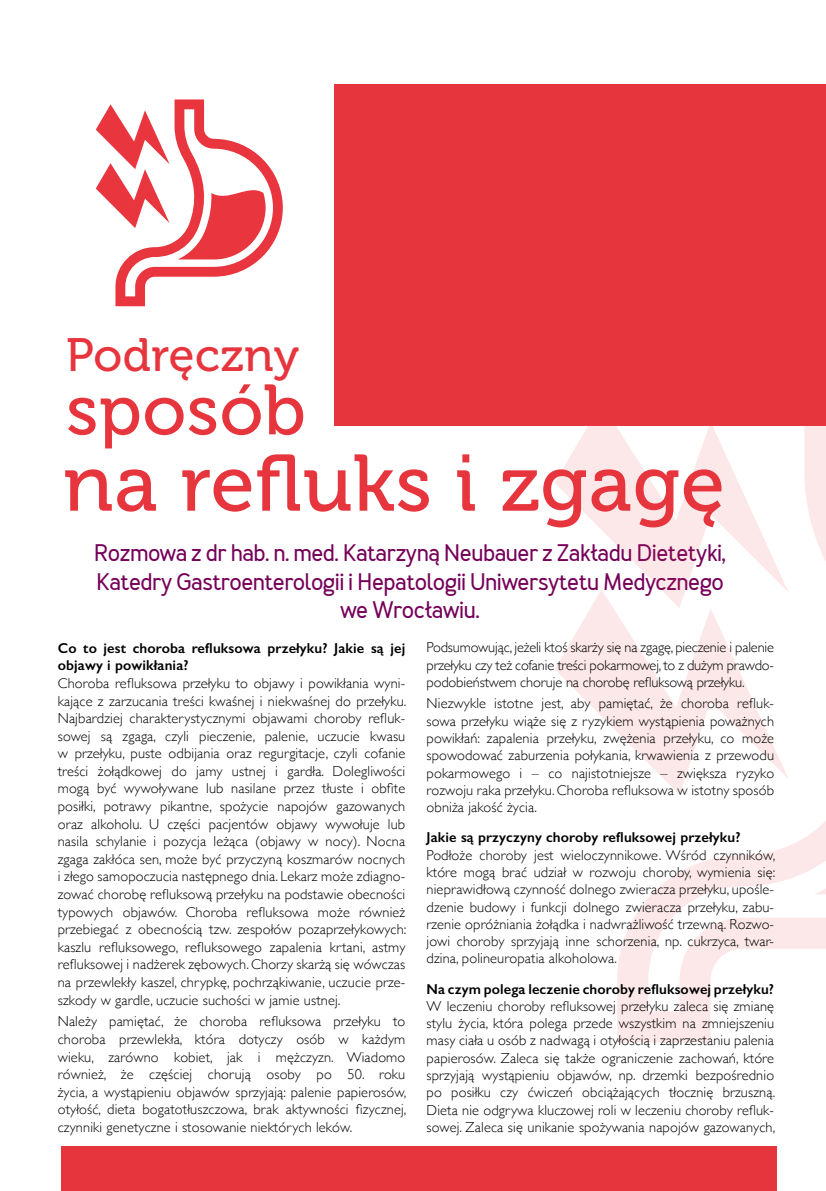
<style>
.page{position:relative;width:826px;height:1191px;background:#fff}
.page>*{position:absolute;margin:0;border:0;box-sizing:border-box;transform-origin:0 0}
.t1{font:79.8px "Museo 500";letter-spacing:.01em;color:#e7353e}
.t2{font:70.8px "Museo 500";letter-spacing:.01em;color:#e7353e}
.t3{font:46.65px "Museo 500";letter-spacing:.01em;color:#e7353e}
.t4{font:700 24px/28.5px "Merlo";letter-spacing:-.02em;color:#760159;text-align:center}
.body_tekst_new{font:300 14.4px/17.5px "Gill Sans";letter-spacing:.01em;color:#000;text-align:justify}
.GWIAZDA_PYT{font:600 14.4px/17.5px "Gill Sans";letter-spacing:.01em;color:#000}
</style>
<div class="page">
<div style="left:334px;top:84px;width:492px;height:341px;background:#e7353e"></div>
<div style="left:61px;top:1146px;width:715px;height:45px;background:#e7353e"></div>
<svg style="left:96px;top:99px;width:187px;height:207px"></svg>
<svg style="left:617px;top:425px;width:209px;height:617px"></svg>
<svg style="left:555px;top:608px;width:234px;height:187px"></svg>
<svg style="left:555px;top:425px;width:234px;height:183px"></svg>
<svg style="left:814px;top:652px;width:12px;height:242px"></svg>
<p class="t3" style="left:66px;top:329px;width:234px">Podręczny</p>
<p class="t2" style="left:66px;top:371px;width:241px">sposób</p>
<p class="t1" style="left:63px;top:439px;width:663px">na refluks i zgagę</p>
<p class="t4" style="left:94px;top:539px;width:634px">Rozmowa z dr hab. n. med. Katarzyną Neubauer z Zakładu Dietetyki,<br>Katedry Gastroenterologii i Hepatologii Uniwersytetu Medycznego we Wrocławiu.</p>
<p class="GWIAZDA_PYT" style="left:58px;top:639px;width:349px">Co to jest choroba refluksowa przełyku? Jakie są jej objawy i powikłania?</p>
<p class="body_tekst_new" style="left:58px;top:674px;width:350px">Choroba refluksowa przełyku to objawy i powikłania wyni&shy;kające z zarzucania treści kwaśnej i niekwaśnej do przełyku.<br>Najbardziej charakterystycznymi objawami choroby refluk&shy;sowej są zgaga, czyli pieczenie, palenie, uczucie kwasu w przełyku, puste odbijania oraz regurgitacje, czyli cofanie treści żołądkowej do jamy ustnej i gardła. Dolegliwości mogą być wywoływane lub nasilane przez tłuste i obfite posiłki, potrawy pikantne, spożycie napojów gazowanych oraz alkoholu. U części pacjentów objawy wywołuje lub nasila schylanie i pozycja leżąca (objawy w nocy). Nocna zgaga zakłóca sen, może być przyczyną koszmarów nocnych i złego samopoczucia następnego dnia. Lekarz może zdiagno&shy;zować chorobę refluksową przełyku na podstawie obecności typowych objawów. Choroba refluksowa może również przebiegać z obecnością tzw. zespołów pozaprzełykowych: kaszlu refluksowego, refluksowego zapalenia krtani, astmy refluksowej i nadżerek zębowych. Chorzy skarżą się wówczas na przewlekły kaszel, chrypkę, pochrząkiwanie, uczucie prze&shy;szkody w gardle, uczucie suchości w jamie ustnej.</p>
<p class="body_tekst_new" style="left:58px;top:1012px;width:350px">Należy pamiętać, że choroba refluksowa przełyku to choroba przewlekła, która dotyczy osób w każdym wieku, zarówno kobiet, jak i mężczyzn. Wiadomo również, że częściej chorują osoby po 50. roku życia, a wystąpieniu objawów sprzyjają: palenie papierosów, otyłość, dieta bogatotłuszczowa, brak aktywności fizycznej, czynniki genetyczne i stosowanie niektórych leków.</p>
<p class="body_tekst_new" style="left:427px;top:638px;width:349px">Podsumowując, jeżeli ktoś skarży się na zgagę, pieczenie i palenie przełyku czy też cofanie treści pokarmowej, to z dużym prawdo&shy;podobieństwem choruje na chorobę refluksową przełyku.</p>
<p class="body_tekst_new" style="left:427px;top:694px;width:349px">Niezwykle istotne jest, aby pamiętać, że choroba refluk&shy;sowa przełyku wiąże się z ryzykiem wystąpienia poważnych powikłań: zapalenia przełyku, zwężenia przełyku, co może spowodować zaburzenia połykania, krwawienia z przewodu pokarmowego i – co najistotniejsze – zwiększa ryzyko rozwoju raka przełyku. Choroba refluksowa w istotny sposób obniża jakość życia.</p>
<p class="GWIAZDA_PYT" style="left:427px;top:828px;width:315px">Jakie są przyczyny choroby refluksowej przełyku?</p>
<p class="body_tekst_new" style="left:427px;top:845px;width:350px">Podłoże choroby jest wieloczynnikowe. Wśród czynników, które mogą brać udział w rozwoju choroby, wymienia się: nieprawidłową czynność dolnego zwieracza przełyku, upośle&shy;dzenie budowy i funkcji dolnego zwieracza przełyku, zabu&shy;rzenie opróżniania żołądka i nadwrażliwość trzewną. Rozwo&shy;jowi choroby sprzyjają inne schorzenia, np. cukrzyca, twar&shy;dzina, polineuropatia alkoholowa.</p>
<p class="GWIAZDA_PYT" style="left:427px;top:979px;width:349px">Na czym polega leczenie choroby refluksowej przełyku?</p>
<p class="body_tekst_new" style="left:427px;top:996px;width:350px">W leczeniu choroby refluksowej przełyku zaleca się zmianę stylu życia, która polega przede wszystkim na zmniejszeniu masy ciała u osób z nadwagą i otyłością i zaprzestaniu palenia papierosów. Zaleca się także ograniczenie zachowań, które sprzyjają wystąpieniu objawów, np. drzemki bezpośrednio po posiłku czy ćwiczeń obciążających tłocznię brzuszną.<br>Dieta nie odgrywa kluczowej roli w leczeniu choroby refluk&shy;sowej. Zaleca się unikanie spożywania napojów gazowanych,</p>
</div>
